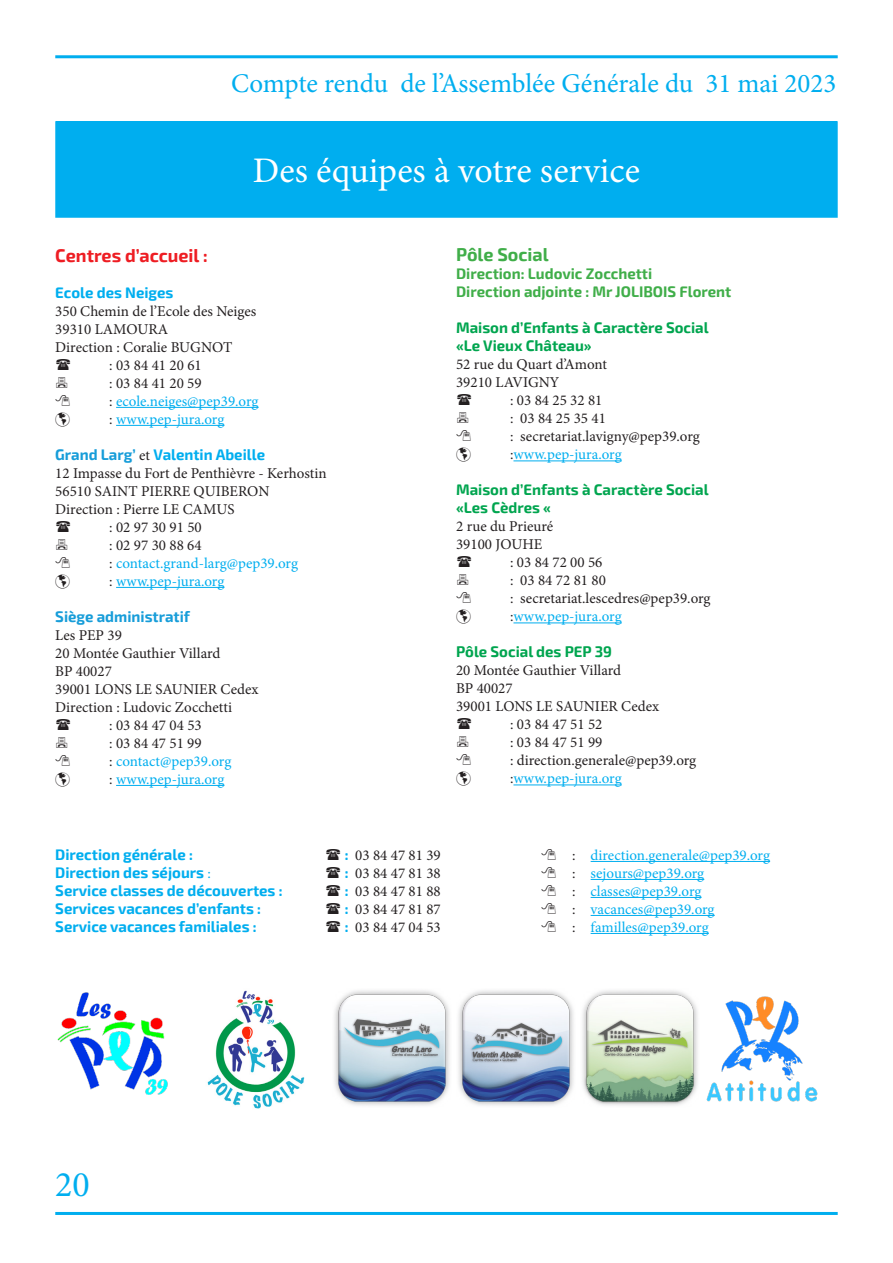
<style>
.page{position:relative;width:893px;height:1263px;background:#fff}
.page>*{position:absolute;margin:0;border:0;box-sizing:border-box;transform-origin:0 0}
.t1{font:36px "Minion Pro";color:#fff}
.t2{font:36px "Minion Pro";color:#00aeef}
.t3{font:27px "Minion Pro";color:#00aeef}
.t4{font:700 18px "Exo 2";color:#ee1d23}
.t5{font:700 18px "Exo 2";color:#40ae49}
.t6{font:15px "Minion Pro";color:#231f20}
.t7{font:15px "Minion Pro";color:#00aeef}
.t8{font:700 15px "Exo 2";color:#00aeef}
.t9{font:700 15px "Exo 2";color:#00a54f}
.t10{font:700 15px "Exo 2";color:#40ae49}
.t11{font:700 15px "Exo 2";color:#179dd9}
.s1{color:#231f20}
.s2{color:#179dd9}
.s3{font-family:"Minion Pro";font-weight:400;color:#231f20}
.s4{font-family:"Exo 2";font-weight:700;color:#00aeef}
.s5{font-family:"Minion Pro";font-weight:400}
</style>
<div class="page">
<hr style="left:116px;top:407px;width:143px;height:1px;background:#00aeef">
<hr style="left:116px;top:425px;width:108px;height:1px;background:#00aeef">
<hr style="left:116px;top:587px;width:108px;height:1px;background:#00aeef">
<hr style="left:116px;top:785px;width:108px;height:1px;background:#00aeef">
<hr style="left:55px;top:55px;width:783px;height:3px;background:#00aeef">
<div style="left:56px;top:122px;width:781px;height:95px;background:#00aeef"></div>
<div style="left:55px;top:121px;width:783px;height:97px;border:2px solid #00aeef"></div>
<hr style="left:513px;top:460px;width:109px;height:1px;background:#00aeef">
<hr style="left:513px;top:622px;width:109px;height:1px;background:#00aeef">
<hr style="left:513px;top:784px;width:109px;height:1px;background:#00aeef">
<hr style="left:591px;top:861px;width:179px;height:1px;background:#00aeef">
<hr style="left:591px;top:879px;width:113px;height:1px;background:#00aeef">
<hr style="left:591px;top:897px;width:110px;height:1px;background:#00aeef">
<hr style="left:591px;top:915px;width:124px;height:1px;background:#00aeef">
<hr style="left:591px;top:933px;width:118px;height:1px;background:#00aeef">
<img style="left:57px;top:992px;width:111px;height:103px">
<img style="left:334px;top:990px;width:116px;height:116px">
<img style="left:458px;top:990px;width:116px;height:116px">
<img style="left:582px;top:990px;width:116px;height:116px">
<img style="left:706px;top:996px;width:112px;height:106px">
<hr style="left:55px;top:1212px;width:783px;height:3px;background:#00aeef">
<img style="left:207px;top:990px;width:98px;height:119px">
<p class="t3" style="left:231px;top:65px;width:607px">Compte rendu de l’Assemblée Générale du 31 mai 2023</p>
<p class="t1" style="left:253px;top:147px;width:389px">Des équipes à votre service</p>
<p class="t4" style="left:55px;top:245px;width:154px">Centres d’accueil :</p>
<p class="t8" style="left:55px;top:284px;width:120px">Ecole des Neiges</p>
<p class="t6" style="left:55px;top:301px;width:203px">350 Chemin de l’Ecole des Neiges</p>
<p class="t6" style="left:55px;top:319px;width:115px">39310 LAMOURA</p>
<p class="t6" style="left:55px;top:337px;width:179px">Direction : Coralie BUGNOT</p>
<p class="t6" style="left:109px;top:355px;width:94px">: 03 84 41 20 61</p>
<p class="t6" style="left:109px;top:373px;width:94px">: 03 84 41 20 59</p>
<p class="t7" style="left:109px;top:391px;width:151px"><span class="s1">:</span> ecole.neiges@pep39.org</p>
<p class="t7" style="left:109px;top:409px;width:117px"><span class="s1">:</span> www.pep-jura.org</p>
<p class="t8" style="left:55px;top:446px;width:211px"><span class="s2">Grand Larg’</span> <span class="s3">et</span> Valentin Abeille</p>
<p class="t6" style="left:55px;top:463px;width:273px">12 Impasse du Fort de Penthièvre - Kerhostin</p>
<p class="t6" style="left:55px;top:481px;width:216px">56510 SAINT PIERRE QUIBERON</p>
<p class="t6" style="left:55px;top:499px;width:181px">Direction : Pierre LE CAMUS</p>
<p class="t6" style="left:109px;top:517px;width:94px">: 02 97 30 91 50</p>
<p class="t6" style="left:109px;top:535px;width:94px">: 02 97 30 88 64</p>
<p class="t7" style="left:109px;top:553px;width:190px"><span class="s1">:</span> contact.grand-larg@pep39.org</p>
<p class="t7" style="left:109px;top:571px;width:117px"><span class="s1">:</span> www.pep-jura.org</p>
<p class="t11" style="left:55px;top:608px;width:136px">Siège administratif</p>
<p class="t6" style="left:55px;top:625px;width:68px">Les PEP 39</p>
<p class="t6" style="left:55px;top:643px;width:167px">20 Montée Gauthier Villard</p>
<p class="t6" style="left:55px;top:661px;width:58px">BP 40027</p>
<p class="t6" style="left:55px;top:679px;width:205px">39001 LONS LE SAUNIER Cedex</p>
<p class="t6" style="left:55px;top:697px;width:178px">Direction : Ludovic Zocchetti</p>
<p class="t6" style="left:109px;top:715px;width:94px">: 03 84 47 04 53</p>
<p class="t6" style="left:109px;top:733px;width:94px">: 03 84 47 51 99</p>
<p class="t7" style="left:109px;top:751px;width:124px"><span class="s1">:</span> contact@pep39.org</p>
<p class="t7" style="left:109px;top:769px;width:117px"><span class="s1">:</span> www.pep-jura.org</p>
<p class="t5" style="left:456px;top:244px;width:94px">Pôle Social</p>
<p class="t10" style="left:456px;top:265px;width:198px">Direction: Ludovic Zocchetti</p>
<p class="t10" style="left:456px;top:283px;width:277px">Direction adjointe : Mr JOLIBOIS Florent</p>
<p class="t9" style="left:456px;top:319px;width:254px">Maison d’Enfants à Caractère Social</p>
<p class="t9" style="left:456px;top:337px;width:137px">«Le Vieux Château»</p>
<p class="t6" style="left:456px;top:355px;width:152px">52 rue du Quart d’Amont</p>
<p class="t6" style="left:456px;top:373px;width:105px">39210 LAVIGNY</p>
<p class="t6" style="left:510px;top:391px;width:94px">: 03 84 25 32 81</p>
<p class="t6" style="left:510px;top:409px;width:97px">: 03 84 25 35 41</p>
<p class="t6" style="left:510px;top:427px;width:191px">: secretariat.lavigny@pep39.org</p>
<p class="t7" style="left:510px;top:445px;width:113px"><span class="s1">:</span>www.pep-jura.org</p>
<p class="t9" style="left:456px;top:481px;width:254px">Maison d’Enfants à Caractère Social</p>
<p class="t9" style="left:456px;top:499px;width:97px">«Les Cèdres «</p>
<p class="t6" style="left:456px;top:517px;width:99px">2 rue du Prieuré</p>
<p class="t6" style="left:456px;top:535px;width:88px">39100 JOUHE</p>
<p class="t6" style="left:510px;top:553px;width:94px">: 03 84 72 00 56</p>
<p class="t6" style="left:510px;top:571px;width:97px">: 03 84 72 81 80</p>
<p class="t6" style="left:510px;top:589px;width:202px">: secretariat.lescedres@pep39.org</p>
<p class="t7" style="left:510px;top:607px;width:113px"><span class="s1">:</span>www.pep-jura.org</p>
<p class="t9" style="left:456px;top:643px;width:157px">Pôle Social des PEP 39</p>
<p class="t6" style="left:456px;top:661px;width:167px">20 Montée Gauthier Villard</p>
<p class="t6" style="left:456px;top:679px;width:58px">BP 40027</p>
<p class="t6" style="left:456px;top:697px;width:205px">39001 LONS LE SAUNIER Cedex</p>
<p class="t6" style="left:510px;top:715px;width:94px">: 03 84 47 51 52</p>
<p class="t6" style="left:510px;top:733px;width:94px">: 03 84 47 51 99</p>
<p class="t6" style="left:510px;top:751px;width:188px">: direction.generale@pep39.org</p>
<p class="t7" style="left:510px;top:769px;width:113px"><span class="s1">:</span>www.pep-jura.org</p>
<p class="t8" style="left:55px;top:846px;width:139px">Direction générale :</p>
<p class="t6" style="left:345px;top:845px;width:98px"><span class="s4">:</span> 03 84 47 81 39</p>
<p class="t7" style="left:572px;top:845px;width:199px"><span class="s1">:</span> direction.generale@pep39.org</p>
<p class="t8" style="left:55px;top:864px;width:157px">Direction des séjours <span class="s5">:</span></p>
<p class="t6" style="left:345px;top:863px;width:98px"><span class="s4">:</span> 03 84 47 81 38</p>
<p class="t7" style="left:572px;top:863px;width:134px"><span class="s1">:</span> sejours@pep39.org</p>
<p class="t8" style="left:55px;top:882px;width:229px">Service classes de découvertes :</p>
<p class="t6" style="left:345px;top:881px;width:98px"><span class="s4">:</span> 03 84 47 81 88</p>
<p class="t7" style="left:572px;top:881px;width:131px"><span class="s1">:</span> classes@pep39.org</p>
<p class="t8" style="left:55px;top:900px;width:207px">Services vacances d’enfants :</p>
<p class="t6" style="left:345px;top:899px;width:98px"><span class="s4">:</span> 03 84 47 81 87</p>
<p class="t7" style="left:572px;top:899px;width:144px"><span class="s1">:</span> vacances@pep39.org</p>
<p class="t8" style="left:55px;top:918px;width:203px">Service vacances familiales :</p>
<p class="t6" style="left:345px;top:917px;width:98px"><span class="s4">:</span> 03 84 47 04 53</p>
<p class="t7" style="left:572px;top:917px;width:138px"><span class="s1">:</span> familles@pep39.org</p>
<p class="t2" style="left:55px;top:1160px;width:36px">20</p>
</div>
